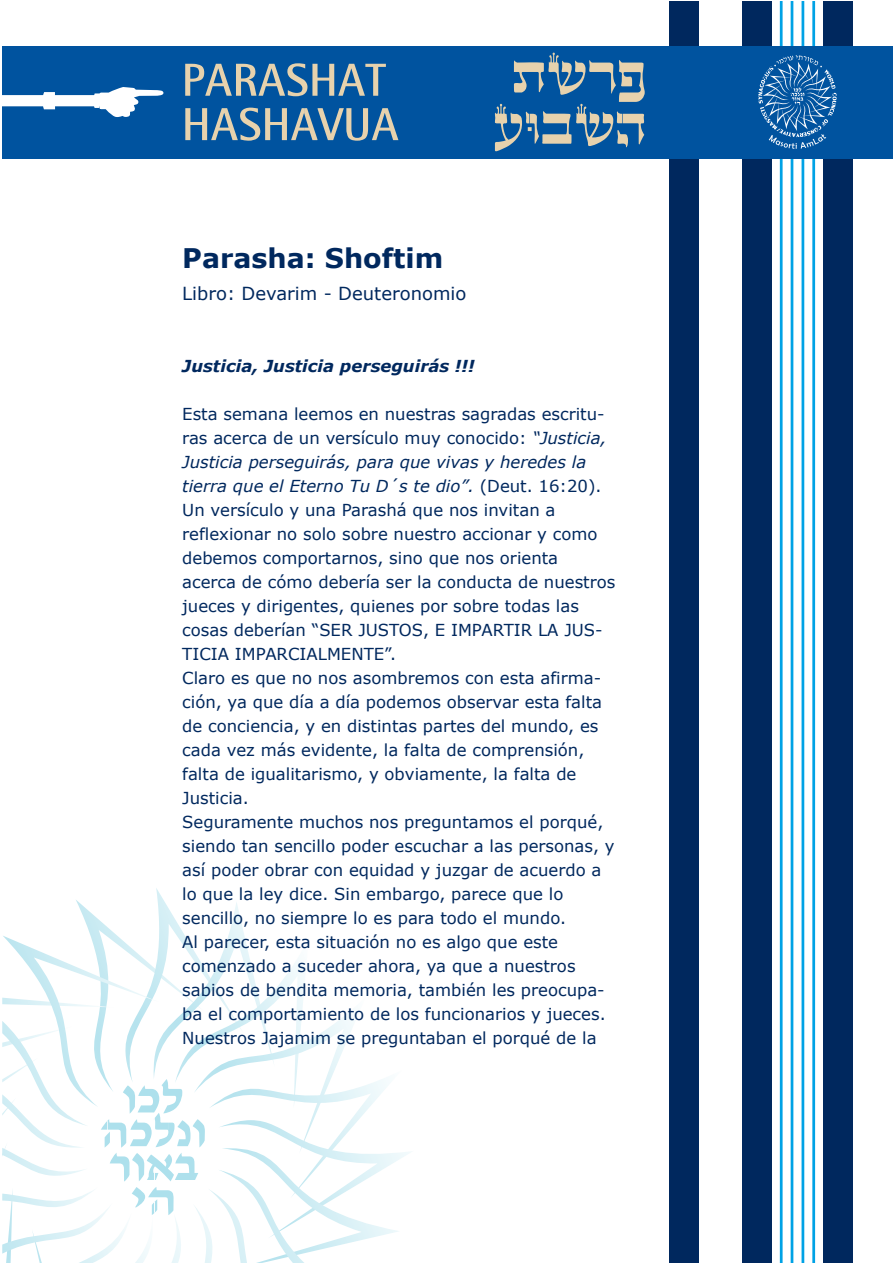
<style>
.page{position:relative;width:893px;height:1263px;background:#fff}
.page>*{position:absolute;margin:0;border:0;box-sizing:border-box;transform-origin:0 0}
.t1{font:700 27px "Verdana";color:#00285e}
.t2{font:18px "Verdana";color:#00285e}
.t3{font:16.5px/24px "Verdana";color:#00285e}
.t4{font:italic 700 16.5px "Verdana";color:#00285e}
.s1{font-style:italic}
</style>
<div class="page">
<hr style="left:780px;top:1px;width:3px;height:1262px;background:#00a2e5">
<hr style="left:791px;top:1px;width:2px;height:1262px;background:#00a2e5">
<hr style="left:801px;top:1px;width:3px;height:1262px;background:#00a2e5">
<hr style="left:812px;top:1px;width:3px;height:1262px;background:#00a2e5">
<div style="left:669px;top:1px;width:30px;height:1262px;background:#00285e"></div>
<div style="left:742px;top:1px;width:30px;height:1262px;background:#00285e"></div>
<div style="left:823px;top:1px;width:30px;height:1262px;background:#00285e"></div>
<svg style="left:2px;top:888px;width:408px;height:375px"></svg>
<div style="left:2px;top:46px;width:891px;height:112px;background:#00539f"></div>
<svg style="left:185px;top:63px;width:213px;height:78px"></svg>
<svg style="left:2px;top:87px;width:162px;height:30px"></svg>
<svg style="left:758px;top:55px;width:79px;height:94px"></svg>
<svg style="left:495px;top:53px;width:150px;height:98px"></svg>
<h1 class="t1" style="left:182px;top:239px;width:263px">Parasha: Shoftim</h1>
<p class="t2" style="left:182px;top:281px;width:286px">Libro: Devarim - Deuteronomio</p>
<p class="t4" style="left:182px;top:354px;width:294px">Justicia, Justicia perseguirás !!!</p>
<p class="t3" style="left:182px;top:401px;width:435px">Esta semana leemos en nuestras sagradas escritu&shy;ras acerca de un versículo muy conocido: <span class="s1">“Justicia, Justicia perseguirás, para que vivas y heredes la tierra que el Eterno Tu D´s te dio”.</span> (Deut. 16:20).<br>Un versículo y una Parashá que nos invitan a reflexionar no solo sobre nuestro accionar y como debemos comportarnos, sino que nos orienta acerca de cómo debería ser la conducta de nuestros jueces y dirigentes, quienes por sobre todas las cosas deberían “SER JUSTOS, E IMPARTIR LA JUS-TICIA IMPARCIALMENTE”.<br>Claro es que no nos asombremos con esta afirma&shy;ción, ya que día a día podemos observar esta falta de conciencia, y en distintas partes del mundo, es cada vez más evidente, la falta de comprensión, falta de igualitarismo, y obviamente, la falta de Justicia.<br>Seguramente muchos nos preguntamos el porqué, siendo tan sencillo poder escuchar a las personas, y así poder obrar con equidad y juzgar de acuerdo a lo que la ley dice. Sin embargo, parece que lo sencillo, no siempre lo es para todo el mundo.<br>Al parecer, esta situación no es algo que este comenzado a suceder ahora, ya que a nuestros sabios de bendita memoria, también les preocupa&shy;ba el comportamiento de los funcionarios y jueces.<br>Nuestros Jajamim se preguntaban el porqué de la</p>
</div>
